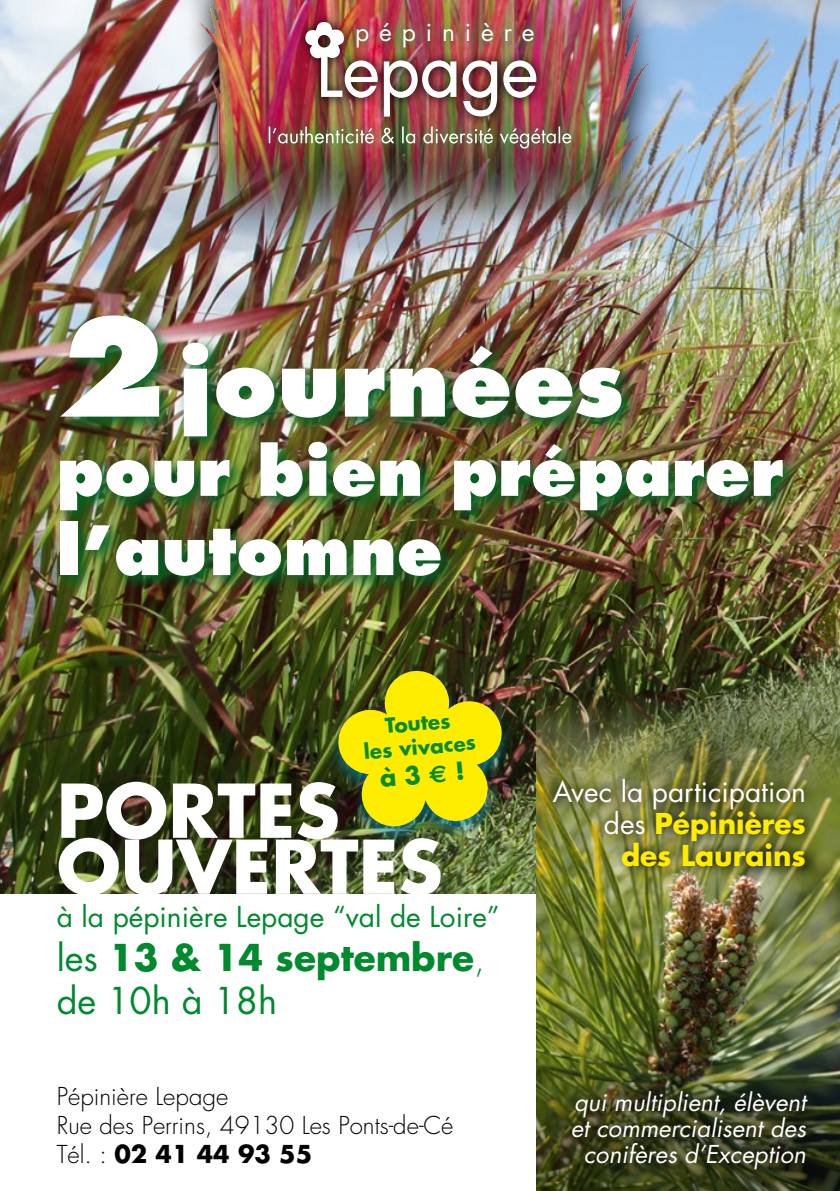
<style>
.page{position:relative;width:840px;height:1191px;background:#fff}
.page>*{position:absolute;margin:0;border:0;box-sizing:border-box;transform-origin:0 0}
.t1{font:800 90.2px "Futura Std";color:#fff}
.t2{font:700 72px/56px "Futura Std";color:#fff}
.t3{font:800 66px/79.2px "Futura Std";color:#fff}
.t4{font:700 36px/43.2px "Futura Std";color:#008a2e}
.t5{font:28px/32px "Futura Std";color:#fff;text-align:right}
.t6{font:28px "Futura Std";color:#008a2e}
.t7{font:24.6px "Futura";letter-spacing:.4em;color:#fff}
.t8{font:300 24px/28.8px "Futura";color:#000}
.t9{font:italic 24px/26px "Futura Std";color:#fff;text-align:center}
.t10{font:700 24px "Futura Std";color:#0a8b30}
.t11{font:700 20px/24px "Futura Std";color:#0a8b30;text-align:center}
.s1{font-size:132px}
.s2{font-family:"Euro Sans"}
.s3{font-weight:400}
.s4{font-weight:300}
.s5{font-weight:700}
.s6{font-weight:700;color:#ffed00}
</style>
<div class="page">
<img style="left:0;top:0;width:839px;height:893px">
<img style="left:536px;top:689px;width:303px;height:360px">
<img style="left:536px;top:1049px;width:303px;height:142px">
<img style="left:178px;top:0;width:491px;height:250px">
<img style="left:173px;top:0;width:493px;height:220px">
<img style="left:541px;top:767px;width:274px;height:111px">
<svg style="left:560px;top:1079px;width:258px;height:100px;background:#343a1b"></svg>
<img style="left:257px;top:117px;width:324px;height:42px">
<img style="left:268px;top:126px;width:303px;height:22px">
<img style="left:294px;top:12px;width:252px;height:115px">
<img style="left:383px;top:60px;width:73px;height:57px">
<svg style="left:462px;top:60px;width:35px;height:56px"></svg>
<svg style="left:503px;top:60px;width:33px;height:38px"></svg>
<img style="left:303px;top:22px;width:74px;height:76px">
<img style="left:345px;top:13px;width:198px;height:44px">
<img style="left:54px;top:309px;width:745px;height:285px">
<div style="left:327px;top:668px;width:184px;height:177px;background:#009ee0;opacity:.5"></div>
<img style="left:337px;top:669px;width:165px;height:158px">
<p class="t7" style="left:355px;top:16px;width:181px">pépinière</p>
<h1 class="t1" style="left:57px;top:325px;width:568px"><span class="s1">2</span>journées</h1>
<h3 class="t3" style="left:57px;top:431px;width:727px">pour bien préparer l’automne</h3>
<p class="t11" style="left:360px;top:715px;width:116px;rotate:-5deg">Toute s<br>les vivaces</p>
<p class="t10" style="left:378px;top:762px;width:86px;rotate:-5deg">à 3 <span class="s2">e</span> !</p>
<h2 class="t2" style="left:57px;top:782px;width:387px">Portes ouvertes</h2>
<p class="t6" style="left:57px;top:899px;width:444px">à la pépinière Lepage “val de Loire”</p>
<h3 class="t4" style="left:57px;top:935px;width:430px"><span class="s3">les</span> 13 &amp; 14 septembre<span class="s4">, </span><span class="s3">de 10h à 18h</span></h3>
<p class="t8" style="left:57px;top:1082px;width:398px">Pépinière Lepage<br>Rue des Perrins, 49130 Les Ponts-de-Cé<br>Tél. : <span class="s5">02 41 44 93 55</span></p>
<p class="t5" style="left:552px;top:775px;width:254px">Avec la participation des <span class="s6">Pépinières des Laurains</span></p>
<p class="t9" style="left:570px;top:1089px;width:236px">qui multiplient, élèvent et commercialisent des conifères d’Exception</p>
</div>
